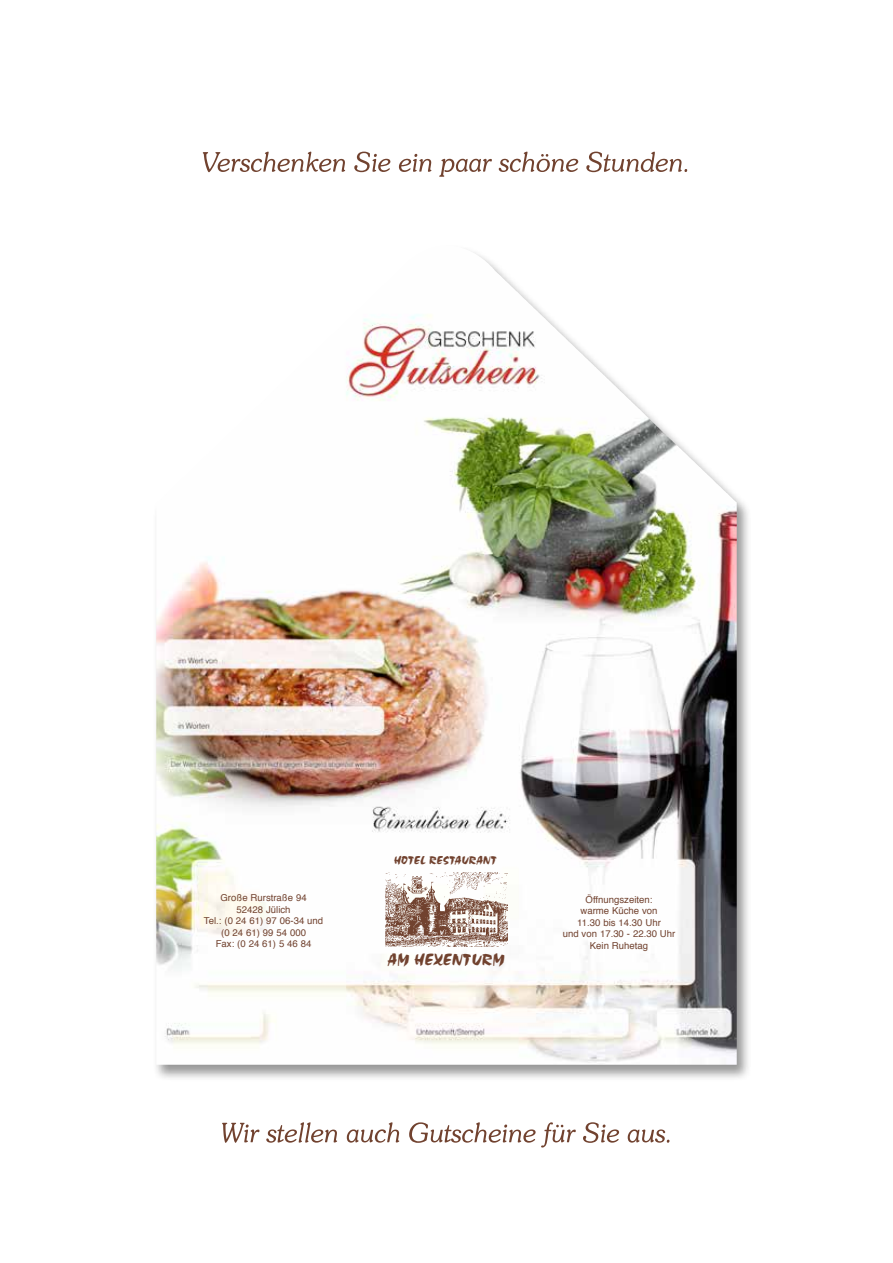
<style>
.page{position:relative;width:893px;height:1263px;background:#fff}
.page>*{position:absolute;margin:0;border:0;box-sizing:border-box;transform-origin:0 0}
.t1{font:17.4px "Staccato 555 BT Regular A";color:#71422f}
.t2{font:12.15px "Staccato 555 BT Regular A";color:#71422f}
.t3{font:9.6px/11.6px "Helvetica";color:#71422f;text-align:center}
</style>
<div class="page">
<svg style="left:203px;top:152px;width:484px;height:25px"></svg>
<div style="left:153px;top:244px;width:598px;height:837px;background:#000;opacity:.41"></div>
<img style="left:351px;top:246px;width:93px;height:71px">
<img style="left:385px;top:873px;width:123px;height:73px">
<svg style="left:222px;top:1122px;width:447px;height:25px"></svg>
<p class="t2" style="left:394px;top:852px;width:104px">HOTEL RESTAURANT</p>
<p class="t3" style="left:204px;top:892px;width:121px">Große Rurstraße 94<br>52428 Jülich<br>Tel.: (0 24 61) 97 06-34 und (0 24 61) 99 54 000<br>Fax: (0 24 61) 5 46 84</p>
<p class="t3" style="left:563px;top:894px;width:114px">Öffnungszeiten:<br>warme Küche von<br>11.30 bis 14.30 Uhr<br>und von 17.30 - 22.30 Uhr<br>Kein Ruhetag</p>
<h1 class="t1" style="left:388px;top:949px;width:118px">AM HEXENTURM</h1>
</div>
